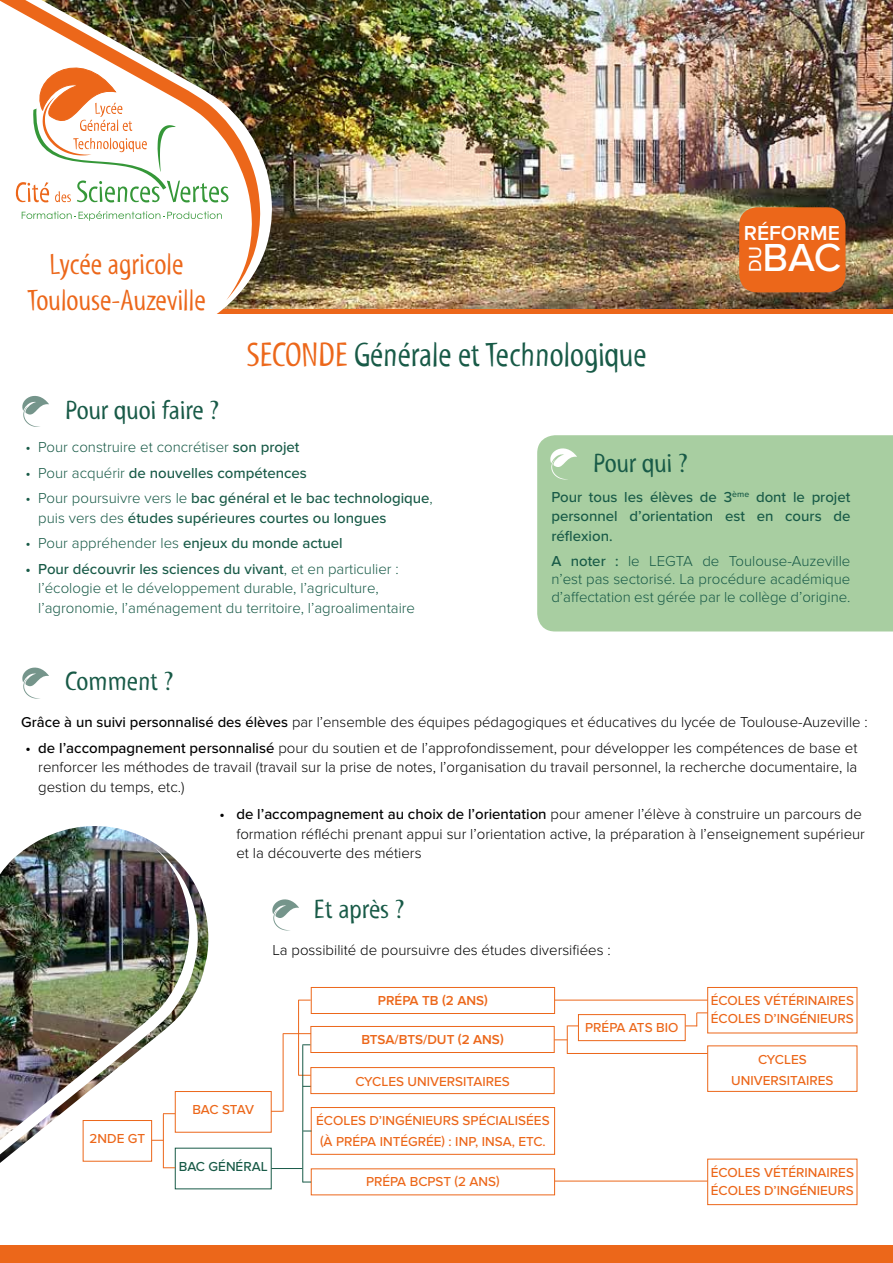
<style>
.page{position:relative;width:893px;height:1263px;background:#fff}
.page>*{position:absolute;margin:0;border:0;box-sizing:border-box;transform-origin:0 0}
.t1{font:500 40.5px "Proxima Nova";color:#fff}
.t2{font:34.5px "Myriad Std Tilt";color:#185a47}
.t3{font:30px/36px "Myriad Std Tilt";color:#ec671a;text-align:center}
.t4{font:27px "Myriad Std Tilt";color:#185a47;scale:1.1 1}
.t5{font:600 21px "Proxima Nova";color:#fff}
.t6{font:500 18px "Proxima Nova";color:#fff}
.t7{font:300 15px/19.5px "Proxima Nova";color:#000;text-align:justify}
.t8{font:300 15px/19.5px "Proxima Nova";color:#185a47}
.t9{font:500 15px/19.5px "Proxima Nova";color:#185a47}
.t10{font:300 14.85px "Proxima Nova";color:#000}
.t11{font:500 13.5px/21px "Proxima Nova";color:#ec671a}
.t12{font:600 13.5px "Proxima Nova";color:#ec671a}
.t13{font:500 13.5px "Proxima Nova";color:#185a47}
.s1{color:#ec671a}
.s2{font-weight:500}
.s3{font-weight:300}
</style>
<div class="page">
<img style="left:272px;top:0;width:621px;height:309px">
<div style="left:168px;top:309px;width:725px;height:5px;background:#ec671a"></div>
<div style="left:739px;top:207px;width:106px;height:85px;background:#ec671a;border-radius:18px"></div>
<img style="left:168px;top:0;width:104px;height:314px">
<img style="left:0;top:0;width:261px;height:300px">
<img style="left:27px;top:826px;width:183px;height:322px">
<img style="left:0;top:848px;width:200px;height:324px">
<div style="left:175px;top:1091px;width:96px;height:41px;border:1px solid #ec671a"></div>
<div style="left:311px;top:1107px;width:244px;height:47px;border:1px solid #ec671a"></div>
<hr style="left:298px;top:1000px;width:1px;height:76px;background:#ec671a">
<svg style="left:299px;top:1000px;width:12px;height:1px"></svg>
<svg style="left:283px;top:1033px;width:28px;height:1px"></svg>
<div style="left:707px;top:987px;width:150px;height:46px;border:1px solid #ec671a"></div>
<hr style="left:555px;top:1000px;width:152px;height:1px;background:#ec671a">
<div style="left:578px;top:1014px;width:107px;height:27px;border:1px solid #ec671a"></div>
<svg style="left:272px;top:899px;width:27px;height:31px"></svg>
<div style="left:311px;top:1026px;width:243px;height:27px;border:1px solid #ec671a"></div>
<div style="left:311px;top:1067px;width:243px;height:27px;border:1px solid #ec671a"></div>
<div style="left:83px;top:1120px;width:69px;height:41px;border:1px solid #ec671a"></div>
<div style="left:311px;top:987px;width:244px;height:27px;border:1px solid #ec671a"></div>
<svg style="left:685px;top:1012px;width:22px;height:14px"></svg>
<svg style="left:554px;top:1025px;width:24px;height:28px"></svg>
<hr style="left:567px;top:1053px;width:140px;height:1px;background:#ec671a">
<hr style="left:555px;top:1181px;width:152px;height:1px;background:#ec671a">
<div style="left:707px;top:1159px;width:150px;height:46px;border:1px solid #ec671a"></div>
<hr style="left:283px;top:1034px;width:1px;height:78px;background:#ec671a">
<svg style="left:271px;top:1111px;width:12px;height:1px"></svg>
<hr style="left:271px;top:1168px;width:31px;height:1px;background:#185a47">
<hr style="left:302px;top:1045px;width:1px;height:137px;background:#185a47">
<hr style="left:163px;top:1114px;width:1px;height:54px;background:#ec671a">
<svg style="left:163px;top:1113px;width:12px;height:1px"></svg>
<svg style="left:163px;top:1167px;width:12px;height:1px"></svg>
<div style="left:537px;top:435px;width:356px;height:196px;background:#a8cea1"></div>
<svg style="left:546px;top:440px;width:31px;height:39px"></svg>
<div style="left:0;top:68px;width:65px;height:265px;background:#fff"></div>
<svg style="left:22px;top:667px;width:27px;height:32px"></svg>
<div style="left:0;top:1245px;width:893px;height:18px;background:#ec671a"></div>
<svg style="left:22px;top:396px;width:27px;height:31px"></svg>
<svg style="left:22px;top:211px;width:200px;height:10px"></svg>
<svg style="left:16px;top:62px;width:212px;height:140px"></svg>
<h3 class="t3" style="left:27px;top:247px;width:180px">Lycée agricole<br>Toulouse-Auzeville</h3>
<h3 class="t4" style="left:65px;top:396px;width:141px">Pour quoi faire ?</h3>
<h2 class="t2" style="left:246px;top:336px;width:402px"><span class="s1">SECONDE</span> Générale et Technologique</h2>
<h3 class="t5" style="left:744px;top:220px;width:98px">RÉFORME</h3>
<p class="t6" style="left:745px;top:272px;width:27px;rotate:-90deg">DU</p>
<h1 class="t1" style="left:762px;top:234px;width:80px">BAC</h1>
<p class="t8" style="left:26px;top:438px;width:276px">• Pour construire et concrétiser <span class="s2">son projet</span></p>
<p class="t9" style="left:26px;top:464px;width:283px"><span class="s3">• Pour acquérir</span> de nouvelles compétences</p>
<p class="t9" style="left:38px;top:489px;width:396px;text-indent:-13px"><span class="s3">• Pour poursuivre vers le</span> bac général et le bac technologique<span class="s3">, puis vers des</span> études supérieures courtes ou longues</p>
<p class="t8" style="left:26px;top:534px;width:319px">• Pour appréhender les <span class="s2">enjeux du monde actuel</span></p>
<p class="t8" style="left:38px;top:560px;width:378px;text-indent:-13px"><span class="s2">• Pour découvrir les sciences du vivant</span>, et en particulier : l’écologie et le développement durable, l’agriculture, l’agronomie, l’aménagement du territoire, l’agroalimentaire</p>
<h3 class="t4" style="left:65px;top:666px;width:100px">Comment ?</h3>
<h3 class="t4" style="left:593px;top:448px;width:87px">Pour qui ?</h3>
<p class="t9" style="left:551px;top:488px;width:301px;text-align:justify">Pour tous les élèves de 3<sup>ème</sup> dont le projet personnel d’orientation est en cours de réflexion.</p>
<p class="t8" style="left:551px;top:553px;width:301px;line-height:18px;text-align:justify"><span class="s2">A noter :</span> le LEGTA de Toulouse-Auzeville n’est pas sectorisé. La procédure académique d’affectation est gérée par le collège d’origine.</p>
<p class="t10" style="left:21px;top:714px;width:848px"><span class="s2">Grâce à un suivi personnalisé des élèves</span> par l’ensemble des équipes pédagogiques et éducatives du lycée de Toulouse-Auzeville :</p>
<p class="t7" style="left:38px;top:738px;width:821px;text-indent:-13px"><span class="s2">• de l’accompagnement personnalisé</span> pour du soutien et de l’approfondissement, pour développer les compétences de base et renforcer les méthodes de travail (travail sur la prise de notes, l’organisation du travail personnel, la recherche documentaire, la gestion du temps, etc.)</p>
<p class="t7" style="left:236px;top:805px;width:630px;text-align:left;text-indent:-17px"><span class="s2">• de l’accompagnement au choix de l’orientation</span> pour amener l’élève à construire un parcours de formation réfléchi prenant appui sur l’orientation active, la préparation à l’enseignement supérieur et la découverte des métiers</p>
<h3 class="t4" style="left:313px;top:895px;width:84px">Et après ?</h3>
<p class="t11" style="left:90px;top:1128px;width:57px">2NDE GT</p>
<p class="t7" style="left:272px;top:940px;width:340px">La possibilité de poursuivre des études diversifiées :</p>
<p class="t11" style="left:192px;top:1099px;width:63px">BAC STAV</p>
<p class="t13" style="left:179px;top:1158px;width:90px">BAC GÉNÉRAL</p>
<p class="t12" style="left:378px;top:993px;width:112px">PRÉPA TB (2 ANS)</p>
<p class="t12" style="left:361px;top:1032px;width:144px">BTSA/BTS/DUT (2 ANS)</p>
<p class="t11" style="left:355px;top:1071px;width:156px">CYCLES UNIVERSITAIRES</p>
<p class="t11" style="left:316px;top:1110px;width:235px">ÉCOLES D’INGÉNIEURS SPÉCIALISÉES (À PRÉPA INTÉGRÉE) : INP, INSA, ETC.</p>
<p class="t11" style="left:366px;top:1172px;width:135px">PRÉPA BCPST (2 ANS)</p>
<p class="t11" style="left:585px;top:1018px;width:95px">PRÉPA ATS BIO</p>
<p class="t11" style="left:711px;top:992px;width:145px;line-height:18px">ÉCOLES VÉTÉRINAIRES<br>ÉCOLES D’INGÉNIEURS</p>
<p class="t11" style="left:731px;top:1049px;width:104px;text-align:center">CYCLES<br>UNIVERSITAIRES</p>
<p class="t11" style="left:711px;top:1164px;width:145px;line-height:18px">ÉCOLES VÉTÉRINAIRES<br>ÉCOLES D’INGÉNIEURS</p>
</div>
